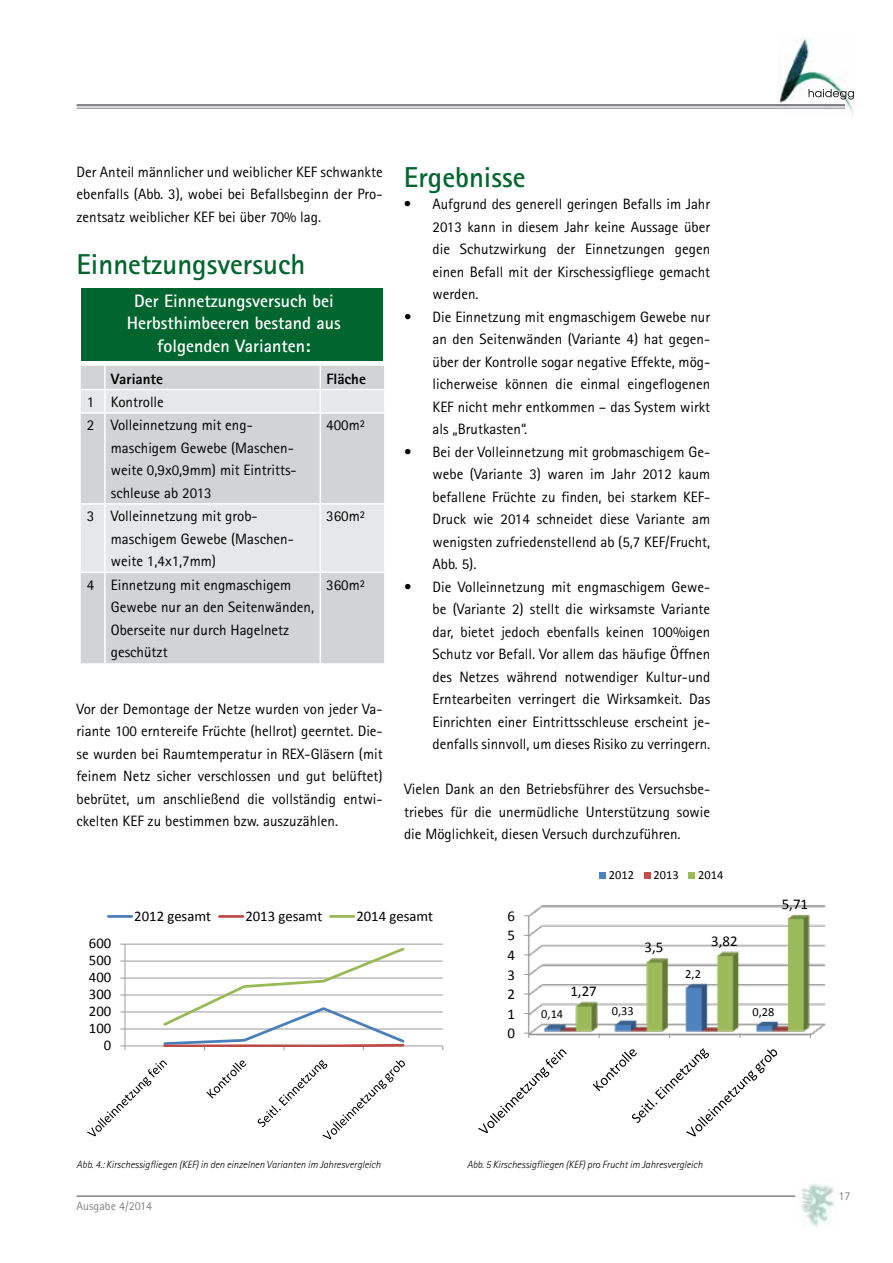
<style>
.page{position:relative;width:893px;height:1263px;background:#fff}
.page>*{position:absolute;margin:0;border:0;box-sizing:border-box;transform-origin:0 0}
.t1{font:700 28.8px "Rotis Sans Serif";color:#00652e}
.t2{font:700 18px/22.5px "Rotis Sans Serif";color:#fff;text-align:center}
.t3{font:15px/22.5px "Rotis Sans Serif";color:#000;text-align:justify}
.t4{font:800 15px "Rotis Sans Serif";color:#000}
.t5{font:14.85px "Calibri";color:#000}
.t6{font:14.7px "Calibri";color:#000}
.t7{font:12.45px "Calibri";color:#000}
.t8{font:12.3px "Calibri";color:#000}
.t9{font:12px "Rotis Sans Serif";color:#808285}
.t10{font:italic 300 10.5px "Rotis Sans Serif";color:#000}
.t11{font:italic 300 10.5px "Rotis Sans Serif";color:#000101}
</style>
<div class="page">
<hr style="left:77px;top:1195px;width:718px;height:2px;background:#808285">
<hr style="left:77px;top:104px;width:768px;height:2px;background:#808285">
<hr style="left:77px;top:108px;width:768px;height:1px;background:#808285">
<img style="left:802px;top:1183px;width:32px;height:44px">
<img style="left:778px;top:38px;width:77px;height:77px">
<img style="left:809px;top:89px;width:45px;height:11px">
<div style="left:81px;top:366px;width:303px;height:297px;background:#d1d3d4"></div>
<svg style="left:81px;top:390px;width:303px;height:182px;background:#dbddde"></svg>
<hr style="left:104px;top:366px;width:2px;height:23px;background:#fff">
<svg style="left:81px;top:389px;width:24px;height:1px"></svg>
<hr style="left:105px;top:389px;width:215px;height:1px;background:#fff">
<hr style="left:104px;top:390px;width:2px;height:22px;background:#fff">
<hr style="left:320px;top:389px;width:64px;height:1px;background:#fff">
<svg style="left:320px;top:366px;width:1px;height:46px"></svg>
<hr style="left:81px;top:412px;width:24px;height:2px;background:#fff">
<hr style="left:105px;top:412px;width:215px;height:2px;background:#fff">
<hr style="left:104px;top:414px;width:2px;height:89px;background:#fff">
<hr style="left:320px;top:412px;width:64px;height:2px;background:#fff">
<hr style="left:320px;top:414px;width:1px;height:89px;background:#fff">
<hr style="left:81px;top:503px;width:24px;height:2px;background:#fff">
<hr style="left:105px;top:503px;width:215px;height:2px;background:#fff">
<hr style="left:104px;top:505px;width:2px;height:67px;background:#fff">
<hr style="left:320px;top:503px;width:64px;height:2px;background:#fff">
<hr style="left:320px;top:505px;width:1px;height:67px;background:#fff">
<svg style="left:81px;top:572px;width:24px;height:1px"></svg>
<hr style="left:105px;top:572px;width:215px;height:1px;background:#fff">
<hr style="left:104px;top:573px;width:2px;height:90px;background:#fff">
<hr style="left:320px;top:572px;width:64px;height:1px;background:#fff">
<hr style="left:320px;top:573px;width:1px;height:90px;background:#fff">
<div style="left:81px;top:288px;width:302px;height:72px;background:#00652e"></div>
<hr style="left:125px;top:1028px;width:318px;height:1px;background:#989a9d">
<hr style="left:125px;top:1011px;width:318px;height:1px;background:#989a9d">
<hr style="left:125px;top:994px;width:318px;height:1px;background:#989a9d">
<hr style="left:125px;top:977px;width:318px;height:1px;background:#989a9d">
<hr style="left:125px;top:961px;width:318px;height:1px;background:#989a9d">
<hr style="left:125px;top:944px;width:318px;height:1px;background:#989a9d">
<hr style="left:125px;top:944px;width:1px;height:102px;background:#989a9d">
<hr style="left:125px;top:1045px;width:318px;height:1px;background:#989a9d">
<svg style="left:120px;top:1045px;width:6px;height:5px"></svg>
<svg style="left:161px;top:947px;width:246px;height:103px"></svg>
<svg style="left:87px;top:1060px;width:80px;height:76px"></svg>
<svg style="left:206px;top:1060px;width:40px;height:38px"></svg>
<svg style="left:258px;top:1059px;width:147px;height:80px"></svg>
<hr style="left:108px;top:915px;width:24px;height:3px;background:#4a7ebb">
<hr style="left:219px;top:915px;width:24px;height:3px;background:#be4b48">
<hr style="left:330px;top:915px;width:24px;height:3px;background:#98b954">
<img style="left:526px;top:905px;width:300px;height:130px">
<svg style="left:478px;top:1049px;width:89px;height:84px"></svg>
<svg style="left:593px;top:1048px;width:184px;height:88px"></svg>
<div style="left:599px;top:872px;width:7px;height:7px;background:#4f81bd"></div>
<div style="left:644px;top:872px;width:7px;height:7px;background:#c0504d"></div>
<div style="left:688px;top:872px;width:7px;height:7px;background:#9bbb59"></div>
<p class="t3" style="left:76px;top:160px;width:308px">Der Anteil männlicher und weiblicher KEF schwankte ebenfalls (Abb. 3), wobei bei Befallsbeginn der Pro&shy;zentsatz weiblicher KEF bei über 70% lag.</p>
<h1 class="t1" style="left:77px;top:246px;width:230px">Einnetzungsversuch</h1>
<p class="t2" style="left:127px;top:289px;width:215px">Der Einnetzungsversuch bei<br>Herbsthimbeeren bestand aus folgenden Varianten:</p>
<p class="t4" style="left:111px;top:369px;width:54px">Variante</p>
<p class="t4" style="left:326px;top:369px;width:41px">Fläche</p>
<p class="t3" style="left:87px;top:390px;width:79px">1 Kontrolle</p>
<p class="t3" style="left:87px;top:414px;width:167px">2 Volleinnetzung mit eng-</p>
<p class="t3" style="left:111px;top:436px;width:185px">maschigem Gewebe (Maschen-</p>
<p class="t3" style="left:111px;top:459px;width:187px">weite 0,9x0,9mm) mit Eintritts-</p>
<p class="t3" style="left:111px;top:481px;width:102px">schleuse ab 2013</p>
<p class="t3" style="left:326px;top:414px;width:40px">400m²</p>
<p class="t3" style="left:111px;top:505px;width:184px;text-align:left;text-indent:-24px">3 Volleinnetzung mit grob&shy;maschigem Gewebe (Maschen&shy;weite 1,4x1,7mm)</p>
<p class="t3" style="left:326px;top:505px;width:40px">360m²</p>
<p class="t3" style="left:111px;top:573px;width:205px;text-align:left;text-indent:-24px">4 Einnetzung mit engmaschigem<br>Gewebe nur an den Seitenwänden,<br>Oberseite nur durch Hagelnetz geschützt</p>
<p class="t3" style="left:326px;top:573px;width:40px">360m²</p>
<p class="t3" style="left:77px;top:697px;width:308px">Vor der Demontage der Netze wurden von jeder Va&shy;riante 100 erntereife Früchte (hellrot) geerntet. Die&shy;se wurden bei Raumtemperatur in REX-Gläsern (mit feinem Netz sicher verschlossen und gut belüftet) bebrütet, um anschließend die vollständig entwi&shy;ckelten KEF zu bestimmen bzw. auszuzählen.</p>
<h1 class="t1" style="left:404px;top:159px;width:123px">Ergebnisse</h1>
<p class="t3" style="left:432px;top:193px;width:279px;text-indent:-29px">• Aufgrund des generell geringen Befalls im Jahr 2013 kann in diesem Jahr keine Aussage über die Schutzwirkung der Einnetzungen gegen einen Befall mit der Kirschessigfliege gemacht werden.</p>
<p class="t3" style="left:433px;top:305px;width:279px;text-indent:-29px">• Die Einnetzung mit engmaschigem Gewebe nur an den Seitenwänden (Variante 4) hat gegen&shy;über der Kontrolle sogar negative Effekte, mög&shy;licherweise können die einmal eingeflogenen KEF nicht mehr entkommen – das System wirkt als „Brutkasten“.</p>
<p class="t3" style="left:433px;top:440px;width:279px;text-indent:-29px">• Bei der Volleinnetzung mit grobmaschigem Ge&shy;webe (Variante 3) waren im Jahr 2012 kaum befallene Früchte zu finden, bei starkem KEF-Druck wie 2014 schneidet diese Variante am wenigsten zufriedenstellend ab (5,7 KEF/Frucht, Abb. 5).</p>
<p class="t3" style="left:433px;top:575px;width:279px;text-indent:-28px">• Die Volleinnetzung mit engmaschigem Gewe&shy;be (Variante 2) stellt die wirksamste Variante dar, bietet jedoch ebenfalls keinen 100%igen Schutz vor Befall. Vor allem das häufige Öffnen des Netzes während notwendiger Kultur-und Erntearbeiten verringert die Wirksamkeit. Das Einrichten einer Eintrittsschleuse erscheint je&shy;denfalls sinnvoll, um dieses Risiko zu verringern.</p>
<p class="t3" style="left:404px;top:778px;width:308px">Vielen Dank an den Betriebsführer des Versuchsbe&shy;triebes für die unermüdliche Unterstützung sowie die Möglichkeit, diesen Versuch durchzuführen.</p>
<p class="t7" style="left:609px;top:867px;width:27px">2012</p>
<p class="t7" style="left:653px;top:867px;width:27px">2013</p>
<p class="t7" style="left:698px;top:867px;width:27px">2014</p>
<p class="t6" style="left:134px;top:906px;width:78px">2012 gesamt</p>
<p class="t6" style="left:245px;top:906px;width:78px">2013 gesamt</p>
<p class="t6" style="left:356px;top:906px;width:78px">2014 gesamt</p>
<p class="t5" style="left:507px;top:906px;width:9px">6</p>
<p class="t6" style="left:89px;top:934px;width:24px">600</p>
<p class="t6" style="left:89px;top:951px;width:24px">500</p>
<p class="t5" style="left:507px;top:926px;width:9px">5</p>
<p class="t5" style="left:507px;top:946px;width:9px">4</p>
<p class="t5" style="left:644px;top:938px;width:20px">3,5</p>
<p class="t5" style="left:711px;top:931px;width:28px">3,82</p>
<p class="t6" style="left:89px;top:968px;width:24px">400</p>
<p class="t5" style="left:507px;top:965px;width:9px">3</p>
<p class="t7" style="left:685px;top:966px;width:17px">2,2</p>
<p class="t6" style="left:89px;top:985px;width:24px">300</p>
<p class="t5" style="left:507px;top:985px;width:9px">2</p>
<p class="t5" style="left:570px;top:981px;width:28px">1,27</p>
<p class="t6" style="left:89px;top:1002px;width:24px">200</p>
<p class="t5" style="left:507px;top:1004px;width:9px">1</p>
<p class="t8" style="left:541px;top:1006px;width:23px">0,14</p>
<p class="t7" style="left:612px;top:1003px;width:23px">0,33</p>
<p class="t6" style="left:89px;top:1019px;width:24px">100</p>
<p class="t5" style="left:507px;top:1024px;width:9px">0</p>
<p class="t6" style="left:104px;top:1036px;width:9px">0</p>
<p class="t5" style="left:782px;top:894px;width:28px">5,71</p>
<p class="t8" style="left:753px;top:1004px;width:23px">0,28</p>
<p class="t10" style="left:77px;top:1158px;width:306px">Abb. 4.: Kirschessigfliegen (KEF) in den einzelnen Varianten im Jahresvergleich</p>
<p class="t11" style="left:467px;top:1158px;width:237px">Abb. 5 Kirschessigfliegen (KEF) pro Frucht im Jahresvergleich</p>
<p class="t9" style="left:77px;top:1198px;width:77px">Ausgabe 4/2014</p>
<p class="t9" style="left:839px;top:1189px;width:13px">17</p>
</div>
